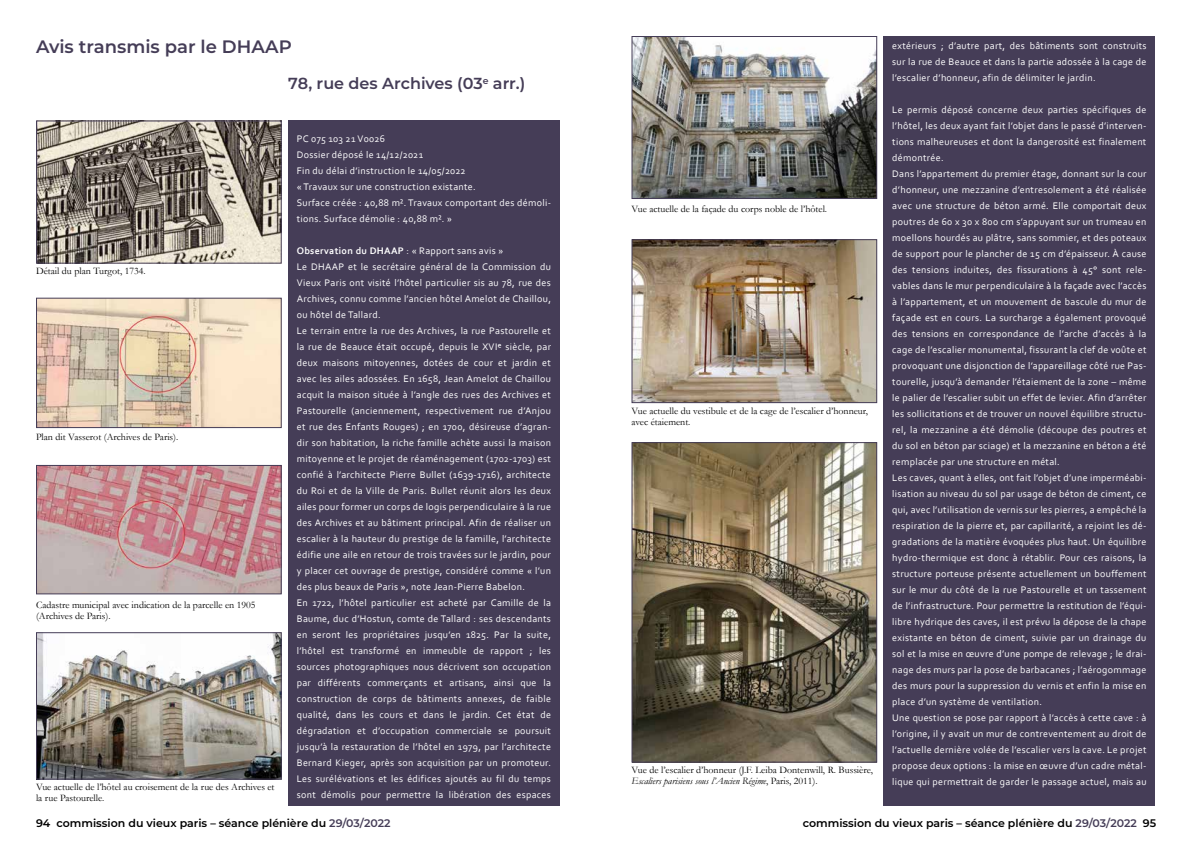
<style>
.page{position:relative;width:1191px;height:842px;background:#fff}
.page>*{position:absolute;margin:0;border:0;box-sizing:border-box;transform-origin:0 0}
.t1{font:600 18px "Montserrat";color:#453d57}
.t2{font:600 16px "Montserrat";color:#453d57}
.t3{font:600 11px "Montserrat";color:#000}
.t4{font:10px/16px "Corbel";letter-spacing:.03em;color:#fff}
.t5{font:10px/11px "Garamond";color:#000}
.s1{font-weight:700}
.s2{font-style:italic}
.s3{color:#453d57}
</style>
<div class="page">
<div style="left:288px;top:120px;width:271px;height:686px;background:#453d57"></div>
<img style="left:38px;top:122px;width:242px;height:140px">
<div style="left:36px;top:120px;width:246px;height:144px;border:1px solid #453d57"></div>
<img style="left:38px;top:300px;width:242px;height:126px">
<div style="left:36px;top:298px;width:246px;height:130px;border:1px solid #453d57"></div>
<img style="left:38px;top:467px;width:242px;height:125px">
<div style="left:36px;top:465px;width:246px;height:129px;border:1px solid #453d57"></div>
<img style="left:38px;top:634px;width:242px;height:144px">
<div style="left:36px;top:632px;width:246px;height:148px;border:1px solid #453d57"></div>
<div style="left:883px;top:36px;width:272px;height:770px;background:#453d57"></div>
<img style="left:633px;top:38px;width:242px;height:159px">
<div style="left:631px;top:36px;width:246px;height:163px;border:1px solid #453d57"></div>
<img style="left:633px;top:241px;width:242px;height:160px">
<div style="left:631px;top:239px;width:246px;height:164px;border:1px solid #453d57"></div>
<img style="left:633px;top:444px;width:242px;height:317px">
<div style="left:631px;top:442px;width:246px;height:321px;border:1px solid #453d57"></div>
<h1 class="t1" style="left:36px;top:34px;width:257px">Avis transmis par le DHAAP</h1>
<p class="t4" style="left:892px;top:38px;width:256px;text-align:justify">extérieurs ; d’autre part, des bâtiments sont construits sur la rue de Beauce et dans la partie adossée à la cage de l’escalier d’honneur, afin de délimiter le jardin.</p>
<p class="t4" style="left:892px;top:102px;width:256px">Le permis déposé concerne deux parties spécifiques de l’hôtel, les deux ayant fait l’objet dans le passé d’interven&shy;tions malheureuses et dont la dangerosité est finalement démontrée.<br>Dans l’appartement du premier étage, donnant sur la cour d’honneur, une mezzanine d’entresolement a été réalisée avec une structure de béton armé. Elle comportait deux poutres de 60 x 30 x 800 cm s’appuyant sur un trumeau en moellons hourdés au plâtre, sans sommier, et des poteaux de support pour le plancher de 15 cm d’épaisseur. À cause des tensions induites, des fissurations à 45° sont rele&shy;vables dans le mur perpendiculaire à la façade avec l’accès à l’appartement, et un mouvement de bascule du mur de façade est en cours. La surcharge a également provoqué des tensions en correspondance de l’arche d’accès à la cage de l’escalier monumental, fissurant la clef de voûte et provoquant une disjonction de l’appareillage côté rue Pas&shy;tourelle, jusqu’à demander l’étaiement de la zone – même le palier de l’escalier subit un effet de levier. Afin d’arrêter les sollicitations et de trouver un nouvel équilibre structu&shy;rel, la mezzanine a été démolie (découpe des poutres et du sol en béton par sciage) et la mezzanine en béton a été remplacée par une structure en métal.<br>Les caves, quant à elles, ont fait l’objet d’une imperméabi&shy;lisation au niveau du sol par usage de béton de ciment, ce qui, avec l’utilisation de vernis sur les pierres, a empêché la respiration de la pierre et, par capillarité, a rejoint les dé&shy;gradations de la matière évoquées plus haut. Un équilibre hydro-thermique est donc à rétablir. Pour ces raisons, la structure porteuse présente actuellement un bouffement sur le mur du côté de la rue Pastourelle et un tassement de l’infrastructure. Pour permettre la restitution de l’équi&shy;libre hydrique des caves, il est prévu la dépose de la chape existante en béton de ciment, suivie par un drainage du sol et la mise en œuvre d’une pompe de relevage ; le drai&shy;nage des murs par la pose de barbacanes ; l’aérogommage des murs pour la suppression du vernis et enfin la mise en place d’un système de ventilation.<br>Une question se pose par rapport à l’accès à cette cave : à l’origine, il y avait un mur de contreventement au droit de l’actuelle dernière volée de l’escalier vers la cave. Le projet propose deux options : la mise en œuvre d’un cadre métal&shy;lique qui permettrait de garder le passage actuel, mais au</p>
<h2 class="t2" style="left:288px;top:72px;width:238px">78, rue des Archives (03<sup>e</sup> arr.)</h2>
<p class="t4" style="left:297px;top:131px;width:256px">PC 075 103 21 V0026<br>Dossier déposé le 14/12/2021<br>Fin du délai d’instruction le 14/05/2022<br>« Travaux sur une construction existante.<br>Surface créée : 40,88 m². Travaux comportant des démoli&shy;tions. Surface démolie : 40,88 m². »</p>
<p class="t4" style="left:297px;top:243px;width:256px"><span class="s1">Observation du DHAAP</span> : « Rapport sans avis »<br>Le DHAAP et le secrétaire général de la Commission du Vieux Paris ont visité l’hôtel particulier sis au 78, rue des Archives, connu comme l’ancien hôtel Amelot de Chaillou, ou hôtel de Tallard.<br>Le terrain entre la rue des Archives, la rue Pastourelle et la rue de Beauce était occupé, depuis le XVIe siècle, par deux maisons mitoyennes, dotées de cour et jardin et avec les ailes adossées. En 1658, Jean Amelot de Chaillou acquit la maison située à l’angle des rues des Archives et Pastourelle (anciennement, respectivement rue d’Anjou et rue des Enfants Rouges) ; en 1700, désireuse d’agran&shy;dir son habitation, la riche famille achète aussi la maison mitoyenne et le projet de réaménagement (1702-1703) est confié à l’architecte Pierre Bullet (1639-1716), architecte du Roi et de la Ville de Paris. Bullet réunit alors les deux ailes pour former un corps de logis perpendiculaire à la rue des Archives et au bâtiment principal. Afin de réaliser un escalier à la hauteur du prestige de la famille, l’architecte édifie une aile en retour de trois travées sur le jardin, pour y placer cet ouvrage de prestige, considéré comme « l’un des plus beaux de Paris », note Jean-Pierre Babelon.<br>En 1722, l’hôtel particulier est acheté par Camille de la Baume, duc d’Hostun, comte de Tallard : ses descendants en seront les propriétaires jusqu’en 1825. Par la suite, l’hôtel est transformé en immeuble de rapport ; les sources photographiques nous décrivent son occupation par différents commerçants et artisans, ainsi que la construction de corps de bâtiments annexes, de faible qualité, dans les cours et dans le jardin. Cet état de dégradation et d’occupation commerciale se poursuit jusqu’à la restauration de l’hôtel en 1979, par l’architecte Bernard Kieger, après son acquisition par un promoteur.<br>Les surélévations et les édifices ajoutés au fil du temps sont démolis pour permettre la libération des espaces</p>
<p class="t5" style="left:631px;top:203px;width:197px">Vue actuelle de la façade du corps noble de l’hôtel.</p>
<p class="t5" style="left:36px;top:265px;width:111px">Détail du plan Turgot, 1734.</p>
<p class="t5" style="left:631px;top:405px;width:238px">Vue actuelle du vestibule et de la cage de l’escalier d’honneur, avec étaiement.</p>
<p class="t5" style="left:36px;top:431px;width:144px">Plan dit Vasserot (Archives de Paris).</p>
<p class="t5" style="left:36px;top:599px;width:221px">Cadastre municipal avec indication de la parcelle en 1905 (Archives de Paris).</p>
<p class="t5" style="left:631px;top:764px;width:243px">Vue de l’escalier d’honneur (J.F. Leiba Dontenwill, R. Bussière,<br><span class="s2">Escaliers parisiens sous l’Ancien Régime</span>, Paris, 2011).</p>
<p class="t5" style="left:36px;top:781px;width:240px">Vue actuelle de l’hôtel au croisement de la rue des Archives et la rue Pastourelle.</p>
<p class="t3" style="left:36px;top:815px;width:356px">94 commission du vieux paris – séance plénière du <span class="s3">29/03/2022</span></p>
<p class="t3" style="left:802px;top:815px;width:355px">commission du vieux paris – séance plénière du <span class="s3">29/03/2022</span> 95</p>
</div>
